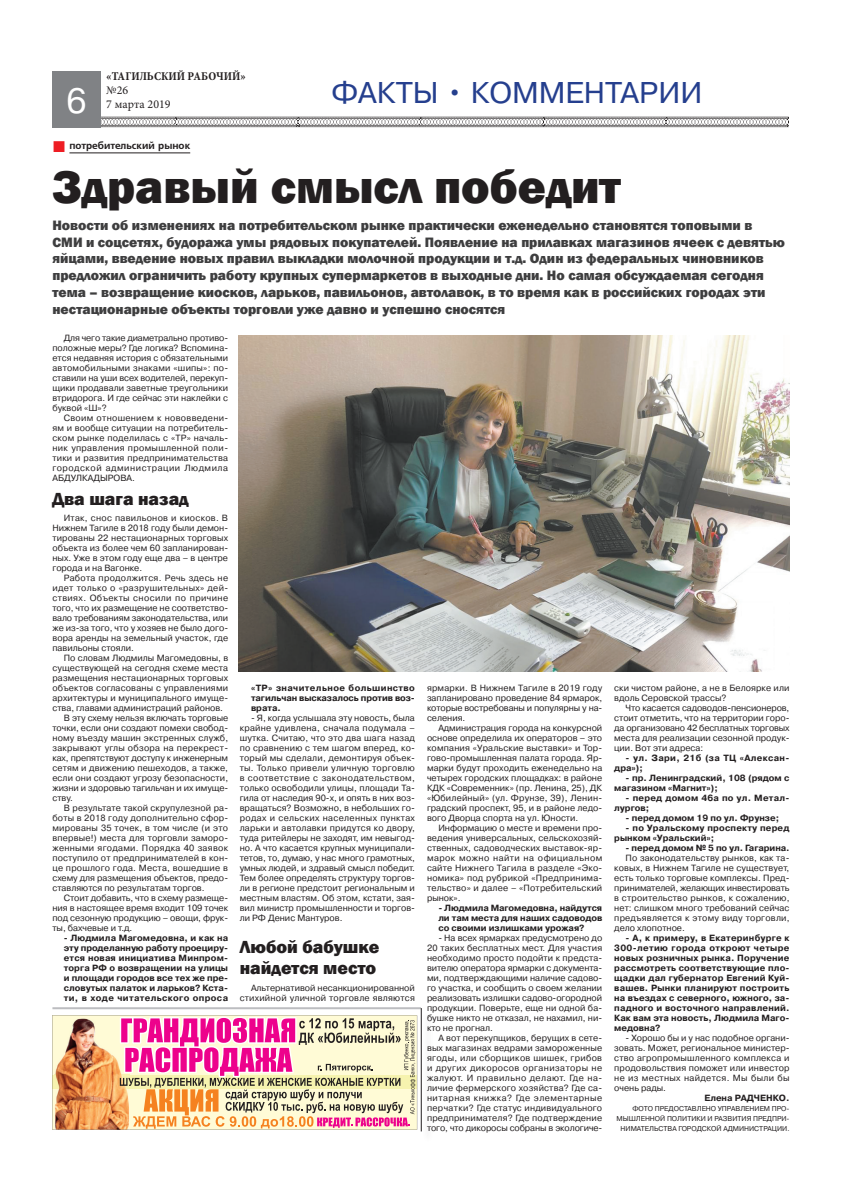
<style>
.page{position:relative;width:842px;height:1191px;background:#fff}
.page>*{position:absolute;margin:0;border:0;box-sizing:border-box;transform-origin:0 0}
.ЗАГОЛОВОК_30{font:800 48px "Franklin Gothic";color:#231f20}
.t1{font:35px "Pragmatica C";color:#fff}
.ТЕМА_ПОЛОСЫ{font:30px "Pragmatica C";color:#253f8e}
.ЗАГОЛОВОК_18{font:800 18px/21.6px "Franklin Gothic";color:#231f20}
.подзаголовок_серый{font:800 14px/16.8px "Franklin Gothic";color:#3e3e3f}
.КОЛОНТИТУЛ{font:700 condensed 12px "Minion Pro";color:#231f20}
.КОЛОНТИТУЛ_-_НОМЕР_И{font:12px "Minion Pro";color:#231f20}
.t2{font:700 10px "Free Set C";color:#231f20}
.ОСНОВНОЙ{font:9px/10px "Pragmatica C";color:#231f20;text-align:justify}
.ОСНОВНОЙ-2{font:700 9px/10px "Pragmatica C";color:#231f20}
.вопрос{font:700 9px/10px "Pragmatica C";color:#231f20;text-align:justify}
.ОСНОВНОЙ-3{font:700 9px/10px "Pragmatica C";letter-spacing:.02em;color:#231f20}
.ОСНОВНОЙ-4{font:700 9px/10px "Pragmatica C";letter-spacing:.04em;color:#231f20}
.ОСНОВНОЙ-5{font:700 9px/10px "Pragmatica C";letter-spacing:.025em;color:#231f20}
.АТОПОДПИСЬ{font:700 9px "Pragmatica C";color:#231f20}
.КАЗАНЦЕВ-АНТОНОВ{font:7px/10px "Pragmatica C";color:#231f20;text-align:right}
</style>
<div class="page">
<svg style="left:101px;top:117px;width:688px;height:10px"></svg>
<div style="left:52px;top:71px;width:49px;height:56px;background:#808285"></div>
<hr style="left:52px;top:1007px;width:369px;height:2px;background:#bcbdc0">
<hr style="left:69px;top:153px;width:121px;height:1px;background:#231f20">
<img style="left:238px;top:336px;width:551px;height:335px">
<div style="left:423px;top:1011px;width:11px;height:131px;background:#fafafa"></div>
<hr style="left:421px;top:1008px;width:1px;height:123px;background:#231f20">
<svg style="left:52px;top:1015px;width:365px;height:114px;background:#e3ab9e"></svg>
<p class="t1" style="left:67px;top:81px;width:22px">6</p>
<p class="КОЛОНТИТУЛ" style="left:106px;top:67px;width:141px">«ТАГИЛЬСКИЙ РАБОЧИЙ»</p>
<p class="КОЛОНТИТУЛ_-_НОМЕР_И" style="left:106px;top:82px;width:23px">№26</p>
<p class="КОЛОНТИТУЛ_-_НОМЕР_И" style="left:106px;top:97px;width:66px">7 марта 2019</p>
<p class="ТЕМА_ПОЛОСЫ" style="left:331px;top:76px;width:372px">ФАКТЫ • КОММЕНТАРИИ</p>
<p class="t2" style="left:69px;top:139px;width:122px">потребительский рынок</p>
<p class="ЗАГОЛОВОК_30" style="left:52px;top:156px;width:569px">Здравый смысл победит</p>
<p class="подзаголовок_серый" style="left:52px;top:217px;width:734px">Новости об изменениях на потребительском рынке практически еженедельно становятся топовыми в СМИ и соцсетях, будоража умы рядовых покупателей. Появление на прилавках магазинов ячеек с девятью яйцами, введение новых правил выкладки молочной продукции и т.д. Один из федеральных чиновников предложил ограничить работу крупных супермаркетов в выходные дни. Но самая обсуждаемая сегодня тема – возвращение киосков, ларьков, павильонов, автолавок, в то время как в российских городах эти нестационарные объекты торговли уже давно и успешно сносятся</p>
<p class="ОСНОВНОЙ" style="left:52px;top:333px;width:177px;text-indent:11px">Для чего такие диаметрально противо&shy;положные меры? Где логика? Вспомина&shy;ется недавняя история с обязательными автомобильными знаками «шипы»: по&shy;ставили на уши всех водителей, перекуп&shy;щики продавали заветные треугольники втридорога. И где сейчас эти наклейки с буквой «Ш»?</p>
<p class="ОСНОВНОЙ" style="left:52px;top:413px;width:177px;text-indent:11px">Своим отношением к нововведени&shy;ям и вообще ситуации на потребитель&shy;ском рынке поделилась с «ТР» началь&shy;ник управления промышленной поли&shy;тики и развития предпринимательства городской администрации Людмила АБДУЛКАДЫРОВА.</p>
<p class="ЗАГОЛОВОК_18" style="left:52px;top:488px;width:138px">Два шага назад</p>
<p class="ОСНОВНОЙ" style="left:52px;top:513px;width:177px;text-indent:11px">Итак, снос павильонов и киосков. В Нижнем Тагиле в 2018 году были демон&shy;тированы 22 нестационарных торговых объекта из более чем 60 запланирован&shy;ных. Уже в этом году еще два – в центре города и на Вагонке.</p>
<p class="ОСНОВНОЙ" style="left:52px;top:573px;width:177px;text-indent:11px">Работа продолжится. Речь здесь не идет только о «разрушительных» дей&shy;ствиях. Объекты сносили по причине того, что их размещение не соответство&shy;вало требованиям законодательства, или же из-за того, что у хозяев не было дого&shy;вора аренды на земельный участок, где павильоны стояли.</p>
<p class="ОСНОВНОЙ" style="left:52px;top:653px;width:177px;text-indent:11px">По словам Людмилы Магомедовны, в существующей на сегодня схеме места размещения нестационарных торговых объектов согласованы с управлениями архитектуры и муниципального имуще&shy;ства, главами администраций районов.</p>
<p class="ОСНОВНОЙ" style="left:52px;top:713px;width:177px;text-indent:11px">В эту схему нельзя включать торговые точки, если они создают помехи свобод&shy;ному въезду машин экстренных служб, закрывают углы обзора на перекрест&shy;ках, препятствуют доступу к инженерным сетям и движению пешеходов, а также, если они создают угрозу безопасности, жизни и здоровью тагильчан и их имуще&shy;ству.</p>
<p class="ОСНОВНОЙ" style="left:52px;top:803px;width:177px;text-indent:11px">В результате такой скрупулезной ра&shy;боты в 2018 году дополнительно сфор&shy;мированы 35 точек, в том числе (и это впервые!) места для торговли заморо&shy;женными ягодами. Порядка 40 заявок поступило от предпринимателей в кон&shy;це прошлого года. Места, вошедшие в схему для размещения объектов, предо&shy;ставляются по результатам торгов.</p>
<p class="ОСНОВНОЙ" style="left:52px;top:893px;width:177px;text-indent:11px">Стоит добавить, что в схему размеще&shy;ния в настоящее время входит 109 точек под сезонную продукцию – овощи, фрук&shy;ты, бахчевые и т.д.</p>
<p class="вопрос" style="left:64px;top:933px;width:166px">- Людмила Магомедовна, и как на эту проделанную работу проециру&shy;ется новая инициатива Минпром&shy;торга РФ о возвращении на улицы и площади городов все тех же пре&shy;словутых палаток и ларьков? Кста&shy;ти, в ходе читательского опроса</p>
<p class="вопрос" style="left:251px;top:683px;width:165px">«ТР» значительное большинство тагильчан высказалось против воз&shy;врата.</p>
<p class="ОСНОВНОЙ" style="left:240px;top:713px;width:177px;text-indent:11px">- Я, когда услышала эту новость, была крайне удивлена, сначала подумала – шутка. Считаю, что это два шага назад по сравнению с тем шагом вперед, ко&shy;торый мы сделали, демонтируя объек&shy;ты. Только привели уличную торговлю в соответствие с законодательством, только освободили улицы, площади Та&shy;гила от наследия 90-х, и опять в них воз&shy;вращаться? Возможно, в небольших го&shy;родах и сельских населенных пунктах ларьки и автолавки придутся ко двору, туда ритейлеры не заходят, им невыгод&shy;но. А что касается крупных муниципали&shy;тетов, то, думаю, у нас много грамотных, умных людей, и здравый смысл победит.<br>Тем более определять структуру торгов&shy;ли в регионе предстоит региональным и местным властям. Об этом, кстати, зая&shy;вил министр промышленности и торгов&shy;ли РФ Денис Мантуров.</p>
<p class="ЗАГОЛОВОК_18" style="left:240px;top:936px;width:141px">Любой бабушке найдется место</p>
<p class="ОСНОВНОЙ" style="left:240px;top:983px;width:177px;text-align:right">Альтернативой несанкционированной стихийной уличной торговле являются</p>
<p class="ОСНОВНОЙ" style="left:427px;top:683px;width:177px">ярмарки. В Нижнем Тагиле в 2019 году запланировано проведение 84 ярмарок, которые востребованы и популярны у на&shy;селения.</p>
<p class="ОСНОВНОЙ" style="left:427px;top:723px;width:177px;text-indent:11px">Администрация города на конкурсной основе определила их операторов – это компания «Уральские выставки» и Тор&shy;гово-промышленная палата города. Яр&shy;марки будут проходить еженедельно на четырех городских площадках: в районе КДК «Современник» (пр. Ленина, 25), ДК «Юбилейный» (ул. Фрунзе, 39), Ленин&shy;градский проспект, 95, и в районе ледо&shy;вого Дворца спорта на ул. Юности.</p>
<p class="ОСНОВНОЙ" style="left:427px;top:823px;width:177px;text-indent:11px">Информацию о месте и времени про&shy;ведения универсальных, сельскохозяй&shy;ственных, садоводческих выставок-яр&shy;марок можно найти на официальном сайте Нижнего Тагила в разделе «Эко&shy;номика» под рубрикой «Предпринима&shy;тельство» и далее – «Потребительский рынок».</p>
<p class="вопрос" style="left:438px;top:903px;width:165px">- Людмила Магомедовна, найдутся ли там места для наших садоводов со своими излишками урожая?</p>
<p class="ОСНОВНОЙ" style="left:427px;top:933px;width:177px;text-indent:11px">- На всех ярмарках предусмотрено до 20 таких бесплатных мест. Для участия необходимо просто подойти к предста&shy;вителю оператора ярмарки с документа&shy;ми, подтверждающими наличие садово&shy;го участка, и сообщить о своем желании реализовать излишки садово-огородной продукции. Поверьте, еще ни одной ба&shy;бушке никто не отказал, не нахамил, ни&shy;кто не прогнал.</p>
<p class="ОСНОВНОЙ" style="left:427px;top:1033px;width:177px;text-indent:11px">А вот перекупщиков, берущих в сете&shy;вых магазинах ведрами замороженные ягоды, или сборщиков шишек, грибов и других дикоросов организаторы не жалуют. И правильно делают. Где на&shy;личие фермерского хозяйства? Где са&shy;нитарная книжка? Где элементарные перчатки? Где статус индивидуального предпринимателя? Где подтверждение того, что дикоросы собраны в экологиче-</p>
<p class="ОСНОВНОЙ" style="left:614px;top:683px;width:177px">ски чистом районе, а не в Белоярке или вдоль Серовской трассы?</p>
<p class="ОСНОВНОЙ" style="left:614px;top:703px;width:177px;text-indent:11px">Что касается садоводов-пенсионеров, стоит отметить, что на территории горо&shy;да организовано 42 бесплатных торговых места для реализации сезонной продук&shy;ции. Вот эти адреса:</p>
<p class="ОСНОВНОЙ-4" style="left:614px;top:753px;width:177px;text-indent:11px">- ул. Зари, 21б (за ТЦ «Алексан&shy;дра»);</p>
<p class="ОСНОВНОЙ-2" style="left:614px;top:773px;width:177px;text-indent:11px">- пр. Ленинградский, 108 (рядом с магазином «Магнит»);</p>
<p class="ОСНОВНОЙ-5" style="left:614px;top:793px;width:177px;text-indent:11px">- перед домом 46а по ул. Метал&shy;лургов;</p>
<p class="ОСНОВНОЙ-2" style="left:626px;top:813px;width:155px">- перед домом 19 по ул. Фрунзе;</p>
<p class="ОСНОВНОЙ-3" style="left:614px;top:823px;width:177px;text-indent:11px">- по Уральскому проспекту перед рынком «Уральский»;</p>
<p class="ОСНОВНОЙ-2" style="left:626px;top:843px;width:166px">- перед домом № 5 по ул. Гагарина.</p>
<p class="ОСНОВНОЙ" style="left:614px;top:853px;width:177px;text-indent:11px">По законодательству рынков, как та&shy;ковых, в Нижнем Тагиле не существует, есть только торговые комплексы. Пред&shy;принимателей, желающих инвестировать в строительство рынков, к сожалению, нет: слишком много требований сейчас предъявляется к этому виду торговли, дело хлопотное.</p>
<p class="ОСНОВНОЙ-2" style="left:614px;top:933px;width:177px;text-align:justify;text-indent:11px">- А, к примеру, в Екатеринбурге к 300-летию города откроют четыре новых розничных рынка. Поручение рассмотреть соответствующие пло&shy;щадки дал губернатор Евгений Куй&shy;вашев. Рынки планируют построить на въездах с северного, южного, за&shy;падного и восточного направлений.<br>Как вам эта новость, Людмила Маго&shy;медовна?</p>
<p class="ОСНОВНОЙ" style="left:614px;top:1033px;width:177px;text-indent:11px">- Хорошо бы и у нас подобное органи&shy;зовать. Может, региональное министер&shy;ство агропромышленного комплекса и продовольствия поможет или инвестор не из местных найдется. Мы были бы очень рады.</p>
<p class="АТОПОДПИСЬ" style="left:704px;top:1093px;width:87px">Елена РАДЧЕНКО.</p>
<p class="КАЗАНЦЕВ-АНТОНОВ" style="left:616px;top:1103px;width:175px">ФОТО ПРЕДОСТАВЛЕНО УПРАВЛЕНИЕМ ПРО-<br>МЫШЛЕННОЙ ПОЛИТИКИ И РАЗВИТИЯ ПРЕДПРИ-<br>НИМАТЕЛЬСТВА ГОРОДСКОЙ АДМИНИСТРАЦИИ.</p>
</div>
